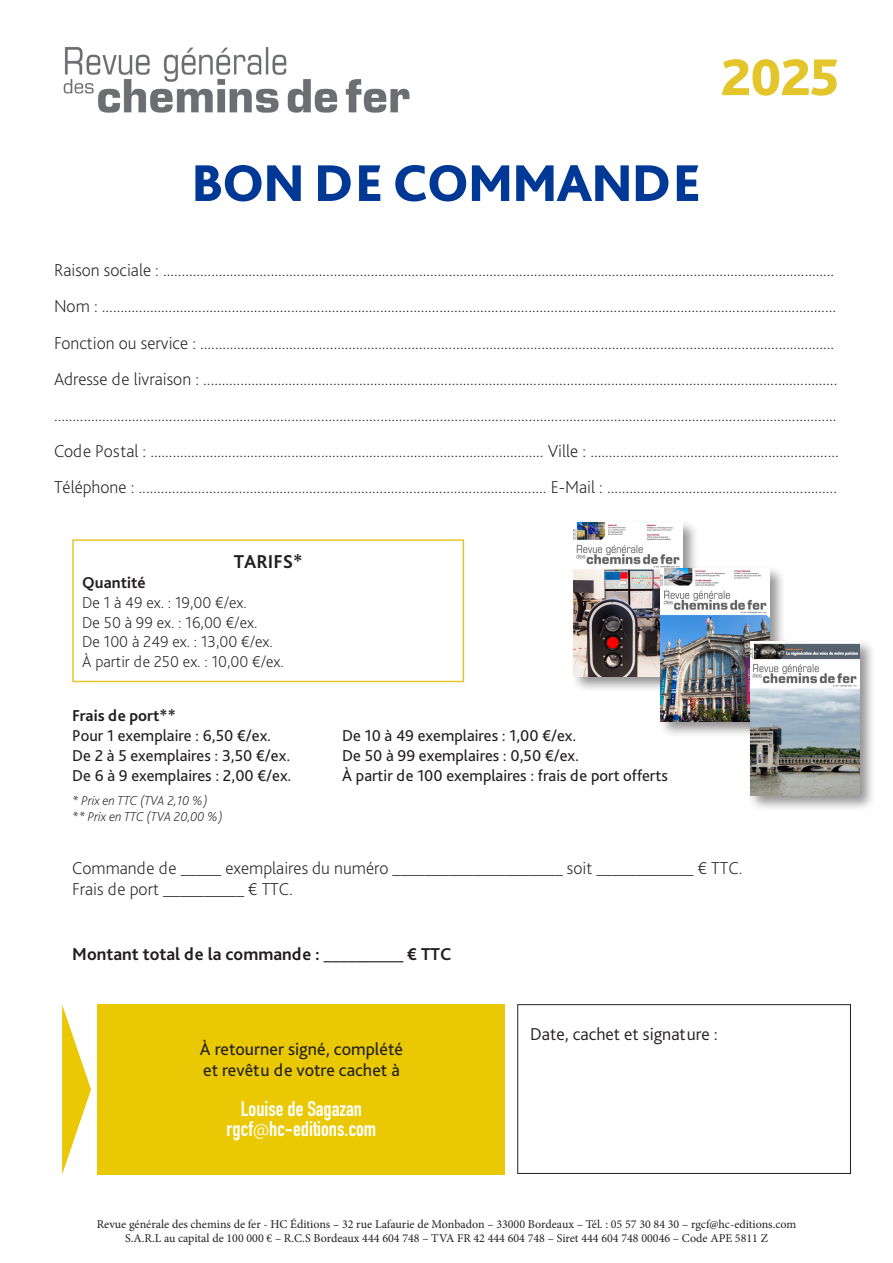
<style>
.page{position:relative;width:893px;height:1263px;background:#fff}
.page>*{position:absolute;margin:0;border:0;box-sizing:border-box;transform-origin:0 0}
.t1{font:800 54px "Bliss Pro";letter-spacing:-.02em;color:#003896}
.t2{font:800 54px "Bliss Pro";color:#e4c52b}
.t3{font:700 21px "DIN Condensed";color:#fff}
.t4{font:700 19.5px "Bliss Pro";color:#231f20}
.t5{font:200 18px/36px "Bliss Pro";color:#231f20}
.t6{font:18px "Bliss Pro";color:#231f20}
.t7{font:700 18px "Bliss Pro";color:#231f20}
.t8{font:300 18px "Bliss Pro";color:#231f20}
.t9{font:16.5px "Bliss Pro";color:#231f20}
.t10{font:200 16.5px "Bliss Pro";color:#231f20}
.t11{font:700 16.5px "Bliss Pro";color:#231f20}
.t12{font:italic 200 13.5px "Bliss Pro";color:#231f20}
.t13{font:12px "Minion Pro";color:#231f20}
.s1{font-family:"Bliss Pro";font-weight:200}
</style>
<div class="page">
<div style="left:72px;top:539px;width:392px;height:143px;border:2px solid #e4c52b"></div>
<div style="left:98px;top:1003px;width:407px;height:171px;background:#eac904"></div>
<div style="left:517px;top:1004px;width:334px;height:170px;border:1px solid #231f20"></div>
<svg style="left:62px;top:1004px;width:29px;height:170px"></svg>
<img style="left:63px;top:47px;width:347px;height:66px">
<div style="left:571px;top:519px;width:128px;height:174px;background:#231f20;opacity:.49"></div>
<img style="left:574px;top:522px;width:108px;height:154px">
<div style="left:658px;top:565px;width:128px;height:173px;background:#231f20;opacity:.49"></div>
<img style="left:661px;top:568px;width:108px;height:153px">
<div style="left:748px;top:639px;width:128px;height:173px;background:#231f20;opacity:.49"></div>
<img style="left:750px;top:641px;width:109px;height:154px">
<p class="t2" style="left:721px;top:44px;width:120px">2025</p>
<p class="t1" style="left:191px;top:149px;width:511px">BON DE COMMANDE</p>
<p class="t5" style="left:54px;top:252px;width:782px">Raison sociale : .....................................................................................................................................................................................</p>
<p class="t5" style="left:54px;top:288px;width:784px">Nom : ......................................................................................................................................................................................................</p>
<p class="t5" style="left:54px;top:324px;width:782px">Fonction ou service : ...........................................................................................................................................................................</p>
<p class="t5" style="left:54px;top:360px;width:785px">Adresse de livraison : ........................................................................................................................................................................... ...................................................................................................................................................................................................................</p>
<p class="t5" style="left:54px;top:432px;width:786px">Code Postal : .......................................................................................................... Ville : ...................................................................</p>
<p class="t5" style="left:54px;top:468px;width:785px">Téléphone : .............................................................................................................. E-Mail : ..............................................................</p>
<p class="t4" style="left:234px;top:550px;width:70px">TARIFS*</p>
<p class="t11" style="left:82px;top:572px;width:65px">Quantité</p>
<p class="t10" style="left:82px;top:592px;width:166px">De 1 à 49 ex. : 19,00 €/ex.</p>
<p class="t10" style="left:82px;top:612px;width:177px">De 50 à 99 ex. : 16,00 €/ex.</p>
<p class="t10" style="left:82px;top:632px;width:192px">De 100 à 249 ex. : 13,00 €/ex.</p>
<p class="t10" style="left:82px;top:651px;width:203px">À partir de 250 ex. : 10,00 €/ex.</p>
<p class="t11" style="left:72px;top:706px;width:105px">Frais de port**</p>
<p class="t9" style="left:72px;top:725px;width:200px">Pour 1 exemplaire : 6,50 €/ex.</p>
<p class="t9" style="left:342px;top:725px;width:236px">De 10 à 49 exemplaires : 1,00 €/ex.</p>
<p class="t9" style="left:72px;top:745px;width:219px">De 2 à 5 exemplaires : 3,50 €/ex.</p>
<p class="t9" style="left:342px;top:745px;width:238px">De 50 à 99 exemplaires : 0,50 €/ex.</p>
<p class="t9" style="left:72px;top:765px;width:221px">De 6 à 9 exemplaires : 2,00 €/ex.</p>
<p class="t9" style="left:342px;top:765px;width:327px">À partir de 100 exemplaires : frais de port offerts</p>
<p class="t12" style="left:72px;top:792px;width:137px">* Prix en TTC (TVA 2,10 %)</p>
<p class="t12" style="left:72px;top:808px;width:152px">** Prix en TTC (TVA 20,00 %)</p>
<p class="t5" style="left:72px;top:849px;width:672px">Commande de _____ exemplaires du numéro _____________________ soit ____________ € TTC.</p>
<p class="t5" style="left:72px;top:871px;width:222px">Frais de port __________ € TTC.</p>
<p class="t7" style="left:72px;top:943px;width:381px">Montant total de la commande : __________ € TTC</p>
<p class="t6" style="left:200px;top:1038px;width:205px">À retourner signé, complété</p>
<p class="t6" style="left:203px;top:1059px;width:198px">et revêtu de votre cachet à</p>
<p class="t3" style="left:241px;top:1095px;width:123px">Louise de Sagazan</p>
<p class="t3" style="left:227px;top:1114px;width:151px">rgcf<span class="s1">@</span>hc-editions.com</p>
<p class="t8" style="left:530px;top:1022px;width:189px">Date, cachet et signature :</p>
<p class="t13" style="left:97px;top:1216px;width:701px">Revue générale des chemins de fer - HC Éditions – 32 rue Lafaurie de Monbadon – 33000 Bordeaux – Tél. : 05 57 30 84 30 – rgcf@hc-editions.com</p>
<p class="t13" style="left:125px;top:1230px;width:644px">S.A.R.L au capital de 100 000 € – R.C.S Bordeaux 444 604 748 – TVA FR 42 444 604 748 – Siret 444 604 748 00046 – Code APE 5811 Z</p>
</div>
